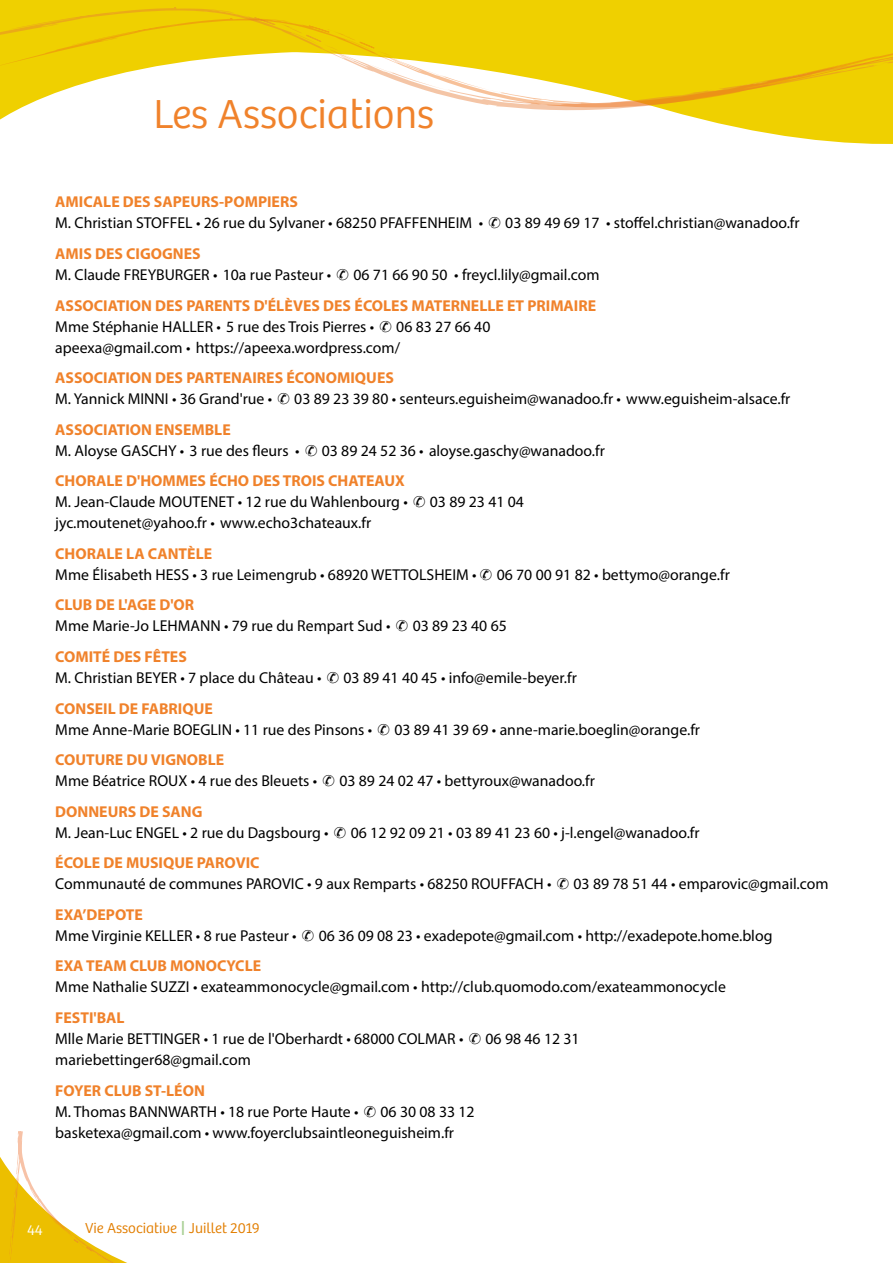
<style>
.page{position:relative;width:893px;height:1263px;background:#fff}
.page>*{position:absolute;margin:0;border:0;box-sizing:border-box;transform-origin:0 0}
.t1{font:300 42px "Bree";color:#f0822b}
.t2{font:15.75px/21px "Myriad Pro";color:#000}
.t3{font:700 15.75px "Myriad Pro";color:#f0822b}
.t4{font:300 15px "Bree";color:#e27e00}
.t5{font:300 15px "Bree";color:#fff}
.s1{font-weight:700;color:#f0822b}
.s2{font-size:21px;color:#a8d094}
</style>
<div class="page">
<svg style="left:0;top:1131px;width:127px;height:132px"></svg>
<svg style="left:0;top:0;width:893px;height:144px"></svg>
<svg style="left:0;top:8px;width:893px;height:103px"></svg>
<svg style="left:81px;top:8px;width:312px;height:1px"></svg>
<svg style="left:0;top:9px;width:893px;height:98px;fill:#efd000"></svg>
<h1 class="t1" style="left:153px;top:90px;width:282px">Les Associations</h1>
<p class="t2" style="left:55px;top:191px;width:746px"><span class="s1">AMICALE DES SAPEURS-POMPIERS<br></span>M. Christian STOFFEL • 26 rue du Sylvaner • 68250 PFAFFENHEIM • ✆ 03 89 49 69 17 • stoffel.christian@wanadoo.fr</p>
<p class="t2" style="left:55px;top:243px;width:546px"><span class="s1">AMIS DES CIGOGNES<br></span>M. Claude FREYBURGER • 10a rue Pasteur • ✆ 06 71 66 90 50 • freycl.lily@gmail.com</p>
<p class="t2" style="left:55px;top:295px;width:542px"><span class="s1">ASSOCIATION DES PARENTS D'ÉLÈVES DES ÉCOLES MATERNELLE ET PRIMAIRE<br></span>Mme Stéphanie HALLER • 5 rue des Trois Pierres • ✆ 06 83 27 66 40 apeexa@gmail.com • https://apeexa.wordpress.com/</p>
<p class="t2" style="left:55px;top:367px;width:737px"><span class="s1">ASSOCIATION DES PARTENAIRES ÉCONOMIQUES<br></span>M. Yannick MINNI • 36 Grand'rue • ✆ 03 89 23 39 80 • senteurs.eguisheim@wanadoo.fr • www.eguisheim-alsace.fr</p>
<p class="t2" style="left:55px;top:419px;width:551px"><span class="s1">ASSOCIATION ENSEMBLE<br></span>M. Aloyse GASCHY • 3 rue des fleurs • ✆ 03 89 24 52 36 • aloyse.gaschy@wanadoo.fr</p>
<p class="t2" style="left:55px;top:470px;width:470px"><span class="s1">CHORALE D'HOMMES ÉCHO DES TROIS CHATEAUX<br></span>M. Jean-Claude MOUTENET • 12 rue du Wahlenbourg • ✆ 03 89 23 41 04 jyc.moutenet@yahoo.fr • www.echo3chateaux.fr</p>
<p class="t2" style="left:55px;top:543px;width:676px"><span class="s1">CHORALE LA CANTÈLE<br></span>Mme Élisabeth HESS • 3 rue Leimengrub • 68920 WETTOLSHEIM • ✆ 06 70 00 91 82 • bettymo@orange.fr</p>
<p class="t2" style="left:55px;top:594px;width:453px"><span class="s1">CLUB DE L'AGE D'OR<br></span>Mme Marie-Jo LEHMANN • 79 rue du Rempart Sud • ✆ 03 89 23 40 65</p>
<p class="t2" style="left:55px;top:646px;width:523px"><span class="s1">COMITÉ DES FÊTES<br></span>M. Christian BEYER • 7 place du Château • ✆ 03 89 41 40 45 • info@emile-beyer.fr</p>
<p class="t2" style="left:55px;top:697px;width:646px"><span class="s1">CONSEIL DE FABRIQUE<br></span>Mme Anne-Marie BOEGLIN • 11 rue des Pinsons • ✆ 03 89 41 39 69 • anne-marie.boeglin@orange.fr</p>
<p class="t2" style="left:55px;top:749px;width:541px"><span class="s1">COUTURE DU VIGNOBLE<br></span>Mme Béatrice ROUX • 4 rue des Bleuets • ✆ 03 89 24 02 47 • bettyroux@wanadoo.fr</p>
<p class="t2" style="left:55px;top:801px;width:646px"><span class="s1">DONNEURS DE SANG<br></span>M. Jean-Luc ENGEL • 2 rue du Dagsbourg • ✆ 06 12 92 09 21 • 03 89 41 23 60 • j-l.engel@wanadoo.fr</p>
<p class="t2" style="left:55px;top:852px;width:775px"><span class="s1">ÉCOLE DE MUSIQUE PAROVIC<br></span>Communauté de communes PAROVIC • 9 aux Remparts • 68250 ROUFFACH • ✆ 03 89 78 51 44 • emparovic@gmail.com</p>
<p class="t2" style="left:55px;top:904px;width:719px"><span class="s1">EXA’DEPOTE<br></span>Mme Virginie KELLER • 8 rue Pasteur • ✆ 06 36 09 08 23 • exadepote@gmail.com • http://exadepote.home.blog</p>
<p class="t3" style="left:55px;top:956px;width:207px">EXA TEAM CLUB MONOCYCLE</p>
<p class="t2" style="left:55px;top:976px;width:672px">Mme Nathalie SUZZI • exateammonocycle@gmail.com • http://club.quomodo.com/exateammonocycle</p>
<p class="t2" style="left:55px;top:1007px;width:526px"><span class="s1">FESTI'BAL<br></span>Mlle Marie BETTINGER • 1 rue de l'Oberhardt • 68000 COLMAR • ✆ 06 98 46 12 31 mariebettinger68@gmail.com</p>
<p class="t2" style="left:55px;top:1079px;width:421px"><span class="s1">FOYER CLUB ST-LÉON<br></span>M. Thomas BANNWARTH • 18 rue Porte Haute • ✆ 06 30 08 33 12 basketexa@gmail.com • www.foyerclubsaintleoneguisheim.fr</p>
<p class="t5" style="left:27px;top:1221px;width:17px">44</p>
<p class="t4" style="left:85px;top:1220px;width:176px">Vie Associative <span class="s2">I</span> Juillet 2019</p>
</div>
